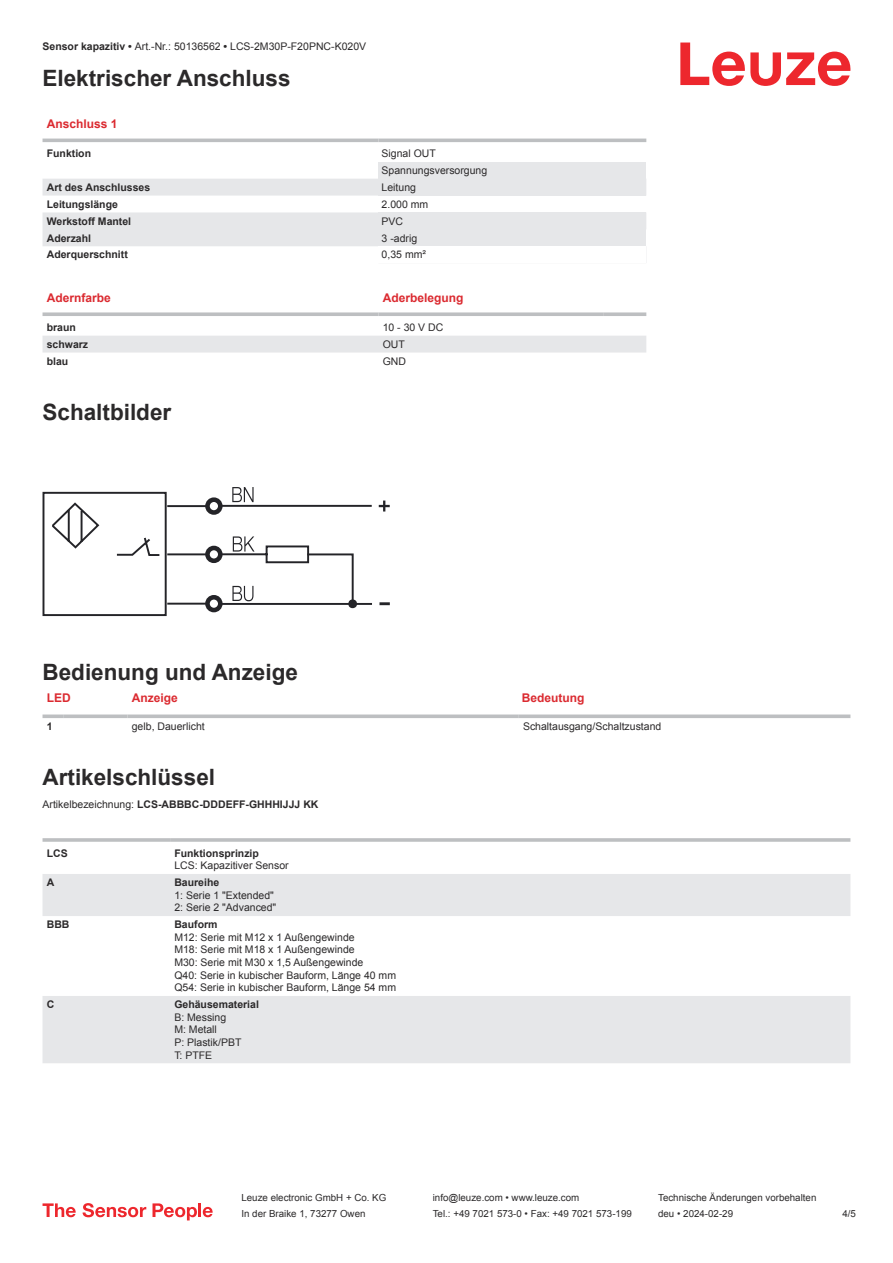
<style>
.page{position:relative;width:893px;height:1263px;background:#fff}
.page>*{position:absolute;margin:0;border:0;box-sizing:border-box;transform-origin:0 0}
.t1{font:700 22.5px "Arial";color:#2b292a}
.t2{font:700 12px "Arial";color:#db2a30}
.t3{font:10.5px/12.6px "Arial";color:#2b292a}
.t4{font:700 10.5px "Arial";color:#2b292a}
.t5{font:9.75px "Arial";color:#2b292a}
.s1{font-weight:700}
.s2{font-weight:400}
</style>
<div class="page">
<svg style="left:680px;top:43px;width:170px;height:43px"></svg>
<svg style="left:43px;top:138px;width:603px;height:1px"></svg>
<svg style="left:43px;top:179px;width:335px;height:67px;fill:#e6e7e9"></svg>
<hr style="left:43px;top:139px;width:335px;height:3px;background:#bdbfc1">
<hr style="left:378px;top:139px;width:268px;height:3px;background:#bdbfc1">
<div style="left:378px;top:162px;width:268px;height:17px;background:#e6e7e9"></div>
<div style="left:378px;top:179px;width:268px;height:17px;background:#e6e7e9"></div>
<div style="left:378px;top:212px;width:268px;height:17px;background:#e6e7e9"></div>
<div style="left:378px;top:229px;width:268px;height:17px;background:#e6e7e9"></div>
<div style="left:43px;top:336px;width:603px;height:17px;background:#e6e7e9"></div>
<svg style="left:43px;top:312px;width:335px;height:4px"></svg>
<svg style="left:378px;top:312px;width:226px;height:4px"></svg>
<svg style="left:604px;top:312px;width:42px;height:4px"></svg>
<svg style="left:43px;top:714px;width:21px;height:4px"></svg>
<svg style="left:64px;top:714px;width:64px;height:4px"></svg>
<svg style="left:128px;top:714px;width:391px;height:4px;background:#c5c7c9"></svg>
<svg style="left:519px;top:714px;width:331px;height:4px"></svg>
<svg style="left:43px;top:874px;width:807px;height:189px;fill:#e6e7e9"></svg>
<hr style="left:43px;top:838px;width:127px;height:4px;background:#bdbfc1">
<hr style="left:170px;top:838px;width:680px;height:4px;background:#c5c7c9">
<svg style="left:43px;top:1203px;width:33px;height:14px"></svg>
<svg style="left:83px;top:1203px;width:63px;height:14px"></svg>
<svg style="left:153px;top:1203px;width:44px;height:17px"></svg>
<hr style="left:198px;top:1203px;width:3px;height:14px;background:#ed272d">
<svg style="left:203px;top:1207px;width:10px;height:10px"></svg>
<svg style="left:43px;top:487px;width:347px;height:129px"></svg>
<p class="t3" style="left:43px;top:41px;width:325px"><span class="s1">Sensor kapazitiv •</span> Art.-Nr.: 50136562 <span class="s1">•</span> LCS-2M30P-F20PNC-K020V</p>
<h1 class="t1" style="left:43px;top:69px;width:250px">Elektrischer Anschluss</h1>
<p class="t2" style="left:47px;top:119px;width:72px">Anschluss 1</p>
<p class="t4" style="left:47px;top:149px;width:46px">Funktion</p>
<p class="t3" style="left:382px;top:146px;width:107px;line-height:17px">Signal OUT<br>Spannungsversorgung</p>
<p class="t4" style="left:47px;top:183px;width:105px">Art des Anschlusses</p>
<p class="t3" style="left:382px;top:182px;width:36px">Leitung</p>
<p class="t4" style="left:47px;top:200px;width:73px">Leitungslänge</p>
<p class="t3" style="left:382px;top:199px;width:48px">2.000 mm</p>
<p class="t4" style="left:47px;top:217px;width:86px">Werkstoff Mantel</p>
<p class="t3" style="left:382px;top:216px;width:23px">PVC</p>
<p class="t4" style="left:47px;top:234px;width:46px">Aderzahl</p>
<p class="t3" style="left:382px;top:233px;width:37px">3 -adrig</p>
<p class="t4" style="left:47px;top:251px;width:83px">Aderquerschnitt</p>
<p class="t3" style="left:382px;top:249px;width:46px">0,35 mm²</p>
<p class="t2" style="left:47px;top:293px;width:66px">Adernfarbe</p>
<p class="t2" style="left:383px;top:293px;width:82px">Aderbelegung</p>
<p class="t4" style="left:47px;top:323px;width:31px">braun</p>
<p class="t3" style="left:383px;top:322px;width:62px">10 - 30 V DC</p>
<p class="t4" style="left:47px;top:340px;width:43px">schwarz</p>
<p class="t3" style="left:383px;top:339px;width:24px">OUT</p>
<p class="t4" style="left:47px;top:357px;width:23px">blau</p>
<p class="t3" style="left:383px;top:356px;width:25px">GND</p>
<h1 class="t1" style="left:43px;top:403px;width:130px">Schaltbilder</h1>
<h1 class="t1" style="left:43px;top:663px;width:257px">Bedienung und Anzeige</h1>
<p class="t2" style="left:47px;top:693px;width:25px">LED</p>
<p class="t2" style="left:132px;top:693px;width:48px">Anzeige</p>
<p class="t2" style="left:522px;top:693px;width:64px">Bedeutung</p>
<p class="t4" style="left:47px;top:722px;width:7px">1</p>
<p class="t3" style="left:132px;top:721px;width:74px">gelb, Dauerlicht</p>
<p class="t3" style="left:523px;top:721px;width:140px">Schaltausgang/Schaltzustand</p>
<h1 class="t1" style="left:43px;top:768px;width:174px">Artikelschlüssel</h1>
<p class="t4" style="left:43px;top:800px;width:277px"><span class="s2">Artikelbezeichnung:</span> LCS-ABBBC-DDDEFF-GHHHIJJJ KK</p>
<p class="t4" style="left:47px;top:849px;width:22px">LCS</p>
<p class="t4" style="left:174px;top:849px;width:86px">Funktionsprinzip</p>
<p class="t3" style="left:174px;top:860px;width:116px">LCS: Kapazitiver Sensor</p>
<p class="t4" style="left:47px;top:878px;width:9px">A</p>
<p class="t4" style="left:174px;top:878px;width:46px">Baureihe</p>
<p class="t3" style="left:174px;top:890px;width:104px">1: Serie 1 "Extended"<br>2: Serie 2 "Advanced"</p>
<p class="t4" style="left:47px;top:920px;width:24px">BBB</p>
<p class="t4" style="left:174px;top:920px;width:45px">Bauform</p>
<p class="t3" style="left:174px;top:932px;width:223px">M12: Serie mit M12 x 1 Außengewinde<br>M18: Serie mit M18 x 1 Außengewinde<br>M30: Serie mit M30 x 1,5 Außengewinde<br>Q40: Serie in kubischer Bauform, Länge 40 mm Q54: Serie in kubischer Bauform, Länge 54 mm</p>
<p class="t4" style="left:47px;top:1000px;width:9px">C</p>
<p class="t4" style="left:174px;top:1000px;width:86px">Gehäusematerial</p>
<p class="t3" style="left:174px;top:1012px;width:69px">B: Messing<br>M: Metall<br>P: Plastik/PBT<br>T: PTFE</p>
<p class="t5" style="left:241px;top:1194px;width:146px">Leuze electronic GmbH + Co. KG</p>
<p class="t5" style="left:433px;top:1194px;width:148px">info@leuze.com • www.leuze.com</p>
<p class="t5" style="left:658px;top:1194px;width:160px">Technische Änderungen vorbehalten</p>
<p class="t5" style="left:241px;top:1210px;width:126px">In der Braike 1, 73277 Owen</p>
<p class="t5" style="left:433px;top:1210px;width:201px">Tel.: +49 7021 573-0 • Fax: +49 7021 573-199</p>
<p class="t5" style="left:658px;top:1210px;width:76px">deu • 2024-02-29</p>
<p class="t5" style="left:842px;top:1210px;width:15px">4 /5</p>
</div>
